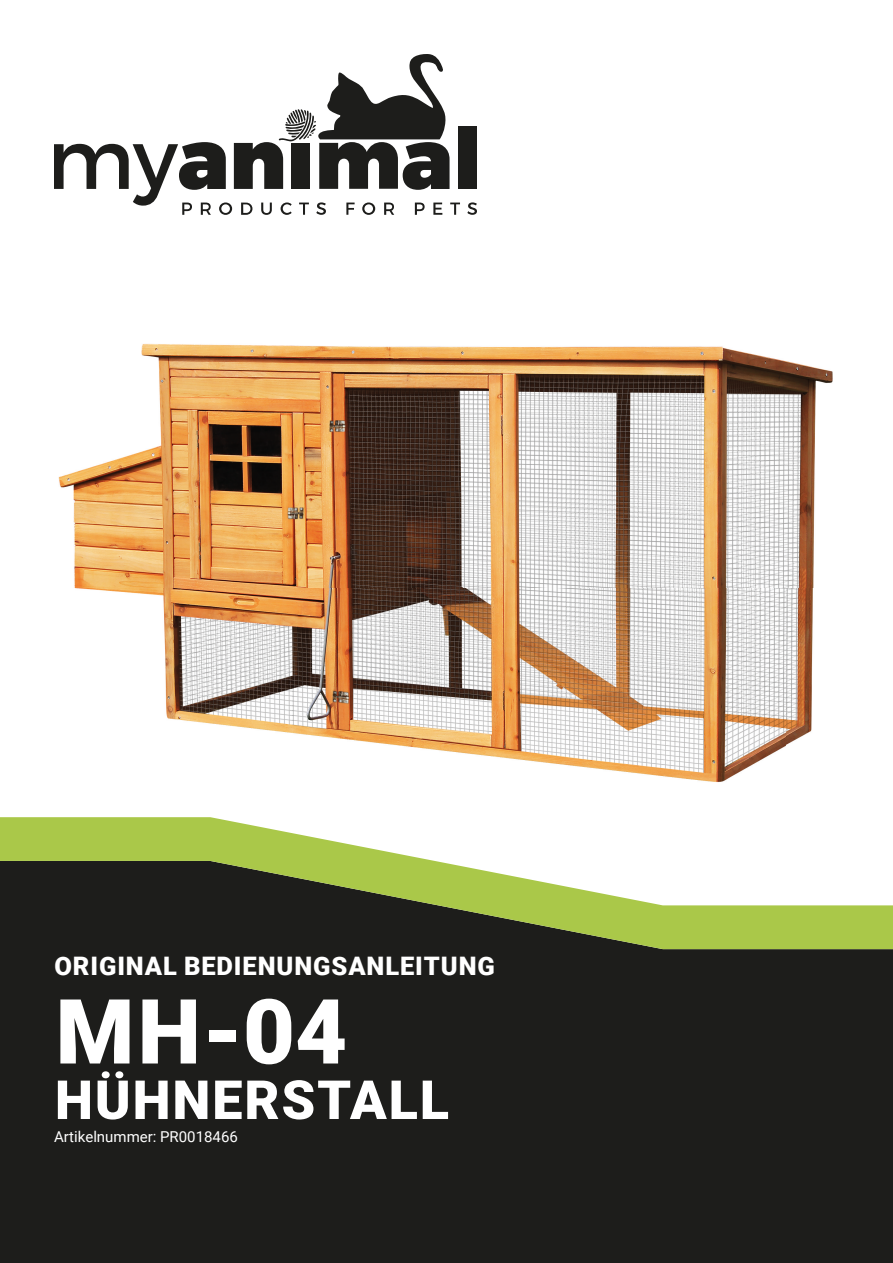
<style>
.page{position:relative;width:893px;height:1263px;background:#fff}
.page>*{position:absolute;margin:0;border:0;box-sizing:border-box;transform-origin:0 0}
.t1{font:900 90px "Roboto";color:#fff}
.t2{font:900 54px "Roboto";letter-spacing:.035em;color:#fff}
.t3{font:900 25.5px "Roboto";letter-spacing:.035em;color:#fff}
.t4{font:15px "Roboto";color:#fff}
</style>
<div class="page">
<div style="left:0;top:949px;width:893px;height:314px;background:#1d1d1b"></div>
<svg style="left:0;top:817px;width:893px;height:132px"></svg>
<div style="left:458px;top:127px;width:19px;height:62px;background:#1d1d1b"></div>
<svg style="left:467px;top:202px;width:10px;height:13px"></svg>
<svg style="left:54px;top:54px;width:406px;height:161px"></svg>
<img style="left:58px;top:344px;width:775px;height:438px">
<p class="t3" style="left:54px;top:948px;width:442px">ORIGINAL BEDIENUNGSANLEITUNG</p>
<h1 class="t1" style="left:56px;top:968px;width:293px">MH-04</h1>
<h2 class="t2" style="left:55px;top:1062px;width:396px">HÜHNERSTALL</h2>
<p class="t4" style="left:54px;top:1126px;width:185px">Artikelnummer: PR0018466</p>
</div>
